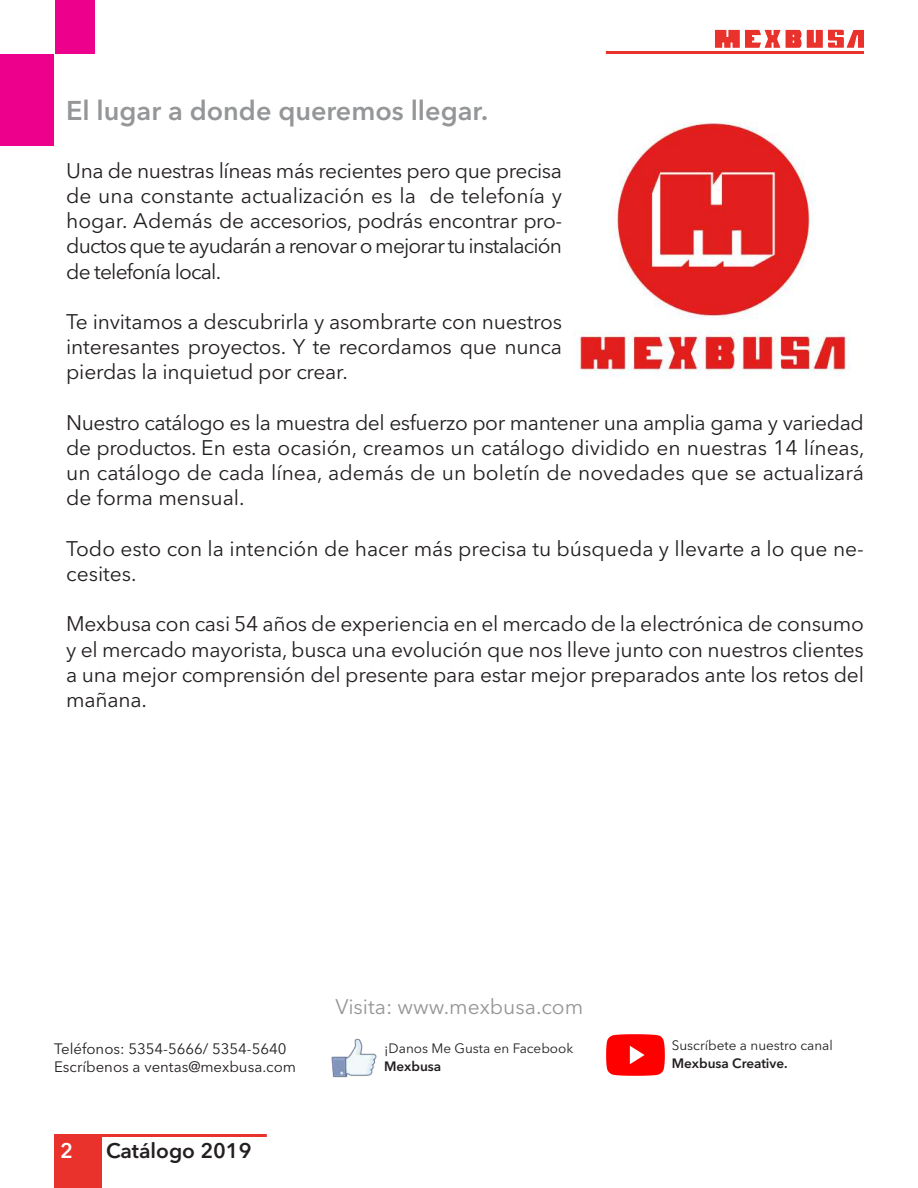
<style>
.page{position:relative;width:918px;height:1188px;background:#fff}
.page>*{position:absolute;margin:0;border:0;box-sizing:border-box;transform-origin:0 0}
.t1{font:600 27px "Avenir Next LT Pro";color:#949698}
.t2{font:21px/25.2px "Avenir Next LT Pro";letter-spacing:-.01em;color:#231f20;text-align:justify}
.t3{font:21px "Avenir Next LT Pro";color:#949698}
.t4{font:600 21px "Avenir Next LT Pro";color:#231f20}
.t5{font:600 21px "Avenir Next LT Pro";color:#fff}
.t6{font:15px/18px "Avenir Next LT Pro";color:#231f20}
.t7{font:13.5px "Avenir Next LT Pro";color:#231f20}
.t8{font:600 13.5px "Avenir Next LT Pro";color:#231f20}
</style>
<div class="page">
<img style="left:331px;top:1038px;width:46px;height:40px">
<img style="left:606px;top:1035px;width:59px;height:41px">
<img style="left:574px;top:122px;width:276px;height:255px">
<div style="left:0;top:54px;width:54px;height:91px;background:#ec008c"></div>
<div style="left:55px;top:0;width:39px;height:54px;background:#ec008c"></div>
<svg style="left:715px;top:30px;width:149px;height:18px"></svg>
<div style="left:54px;top:1134px;width:47px;height:54px;background:#e9322c"></div>
<hr style="left:101px;top:1134px;width:166px;height:3px;background:#e9322c">
<hr style="left:606px;top:51px;width:258px;height:3px;background:#e9322c">
<p class="t1" style="left:66px;top:94px;width:423px">El lugar a donde queremos llegar.</p>
<p class="t2" style="left:66px;top:158px;width:497px">Una de nuestras líneas más recientes pero que precisa de una constante actualización es la de telefonía y hogar. Además de accesorios, podrás encontrar pro&shy;ductos que te ayudarán a renovar o mejorar tu instalación de telefonía local.</p>
<p class="t2" style="left:66px;top:309px;width:497px">Te invitamos a descubrirla y asombrarte con nuestros interesantes proyectos. Y te recordamos que nunca pierdas la inquietud por crear.</p>
<p class="t2" style="left:66px;top:410px;width:800px">Nuestro catálogo es la muestra del esfuerzo por mantener una amplia gama y variedad de productos. En esta ocasión, creamos un catálogo dividido en nuestras 14 líneas, un catálogo de cada línea, además de un boletín de novedades que se actualizará de forma mensual.</p>
<p class="t2" style="left:66px;top:536px;width:799px">Todo esto con la intención de hacer más precisa tu búsqueda y llevarte a lo que ne&shy;cesites.</p>
<p class="t2" style="left:66px;top:611px;width:799px">Mexbusa con casi 54 años de experiencia en el mercado de la electrónica de consumo y el mercado mayorista, busca una evolución que nos lleve junto con nuestros clientes a una mejor comprensión del presente para estar mejor preparados ante los retos del mañana.</p>
<p class="t6" style="left:54px;top:1040px;width:244px">Teléfonos: 5354-5666/ 5354-5640<br>Escríbenos a ventas@mexbusa.com</p>
<p class="t5" style="left:60px;top:1137px;width:14px">2</p>
<p class="t4" style="left:106px;top:1137px;width:147px">Catálogo 2019</p>
<p class="t3" style="left:336px;top:994px;width:249px">Visita: www.mexbusa.com</p>
<p class="t7" style="left:384px;top:1040px;width:191px">¡Danos Me Gusta en Facebook</p>
<p class="t8" style="left:384px;top:1058px;width:59px">Mexbusa</p>
<p class="t7" style="left:672px;top:1037px;width:163px">Suscríbete a nuestro canal</p>
<p class="t8" style="left:672px;top:1055px;width:117px">Mexbusa Creative.</p>
</div>
